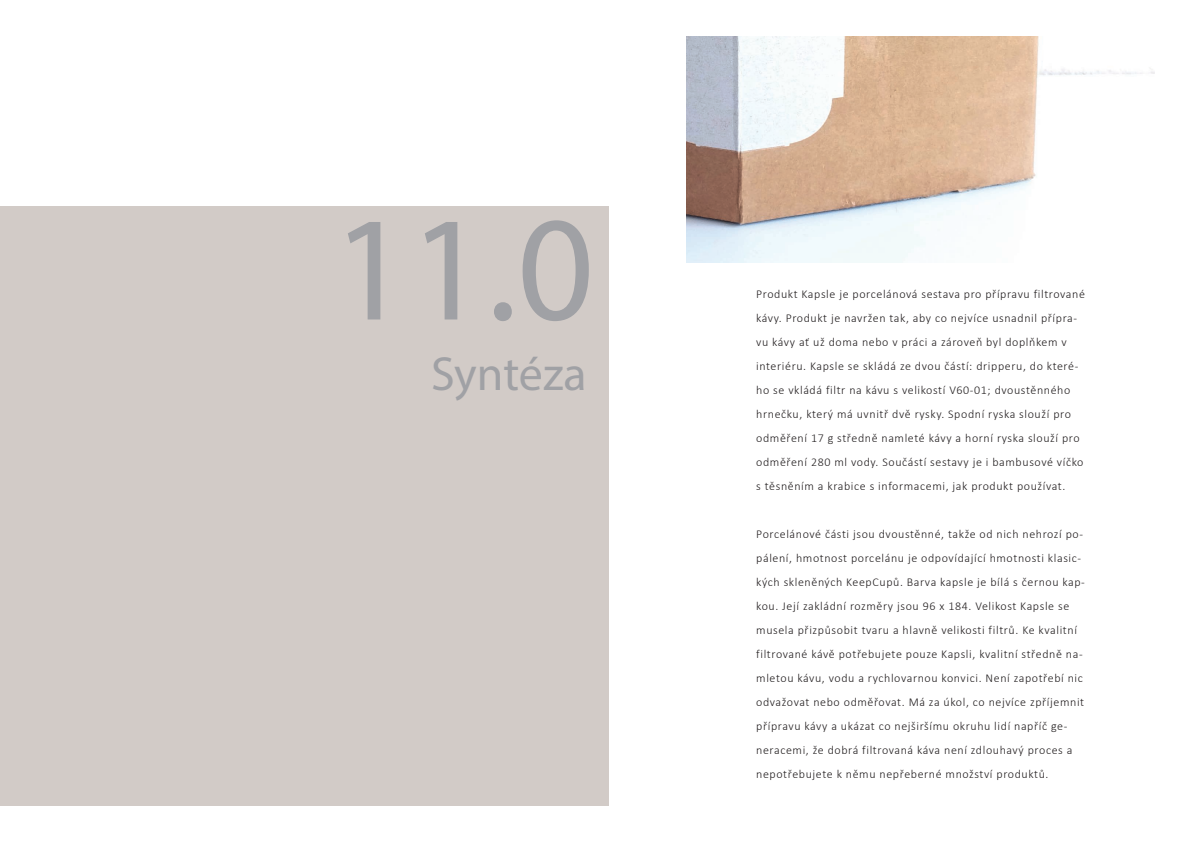
<style>
.page{position:relative;width:1191px;height:842px;background:#fff}
.page>*{position:absolute;margin:0;border:0;box-sizing:border-box;transform-origin:0 0}
.t1{font:150px "Myriad Pro";color:#a0a1a5}
.t2{font:48px "Myriad Pro";color:#a0a1a5}
.t3{font:300 12px/24px "Calibri";letter-spacing:.05em;color:#231f20}
</style>
<div class="page">
<div style="left:0;top:207px;width:608px;height:599px;background:#d2cbc7"></div>
<img style="left:686px;top:36px;width:469px;height:226px">
<h1 class="t1" style="left:332px;top:177px;width:263px">11.0</h1>
<h2 class="t2" style="left:431px;top:345px;width:157px">Syntéza</h2>
<p class="t3" style="left:756px;top:281px;width:330px">Produkt Kapsle je porcelánová sestava pro přípravu filtrované kávy. Produkt je navržen tak, aby co nejvíce usnadnil přípra&shy;vu kávy ať už doma nebo v práci a zároveň byl doplňkem v interiéru. Kapsle se skládá ze dvou částí: dripperu, do které&shy;ho se vkládá filtr na kávu s velikostí V60-01; dvoustěnného hrnečku, který má uvnitř dvě rysky. Spodní ryska slouží pro odměření 17 g středně namleté kávy a horní ryska slouží pro odměření 280 ml vody. Součástí sestavy je i bambusové víčko s těsněním a krabice s informacemi, jak produkt používat.</p>
<p class="t3" style="left:756px;top:521px;width:330px">Porcelánové části jsou dvoustěnné, takže od nich nehrozí po&shy;pálení, hmotnost porcelánu je odpovídající hmotnosti klasic&shy;kých skleněných KeepCupů. Barva kapsle je bílá s černou kap&shy;kou. Její zakládní rozměry jsou 96 x 184. Velikost Kapsle se musela přizpůsobit tvaru a hlavně velikosti filtrů. Ke kvalitní filtrované kávě potřebujete pouze Kapsli, kvalitní středně na&shy;mletou kávu, vodu a rychlovarnou konvici. Není zapotřebí nic odvažovat nebo odměřovat. Má za úkol, co nejvíce zpříjemnit přípravu kávy a ukázat co nejširšímu okruhu lidí napříč ge&shy;neracemi, že dobrá filtrovaná káva není zdlouhavý proces a nepotřebujete k němu nepřeberné množství produktů.</p>
</div>
